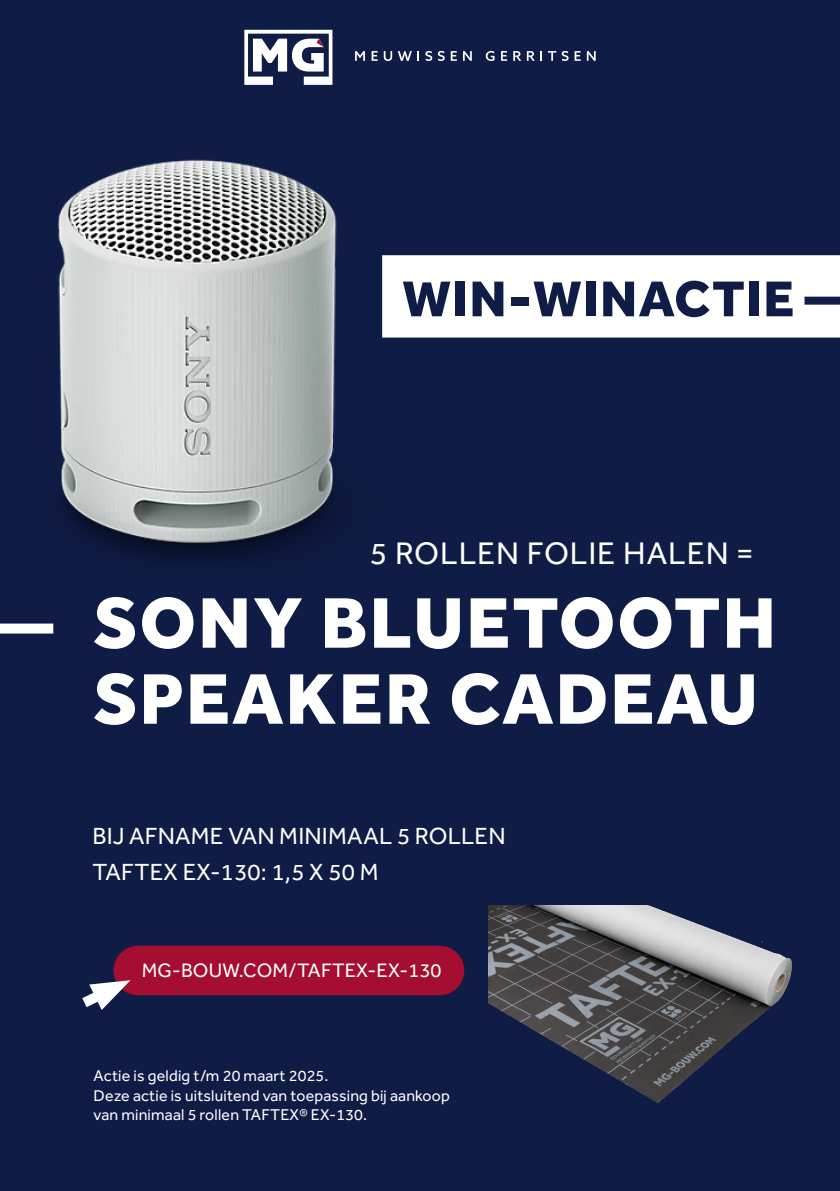
<style>
.page{position:relative;width:840px;height:1191px;background:#fff}
.page>*{position:absolute;margin:0;border:0;box-sizing:border-box;transform-origin:0 0}
.t1{font:800 74px/76px "Effra";letter-spacing:.03em;color:#fff}
.t2{font:800 52px "Effra";letter-spacing:.03em;color:#0f1c45}
.t3{font:32px "Effra";letter-spacing:.03em;color:#fff}
.t4{font:24px/36px "Effra";letter-spacing:.01em;color:#fff}
.t5{font:20px "Effra";letter-spacing:.01em;color:#fff}
.t6{font:16px/19.2px "Effra";letter-spacing:.01em;color:#fff}
</style>
<div class="page">
<div style="left:0;top:0;width:839px;height:1191px;background:#0f1c45"></div>
<svg style="left:491px;top:255px;width:348px;height:82px"></svg>
<div style="left:0;top:623px;width:53px;height:10px;background:#fff"></div>
<svg style="left:355px;top:51px;width:10px;height:6px"></svg>
<svg style="left:371px;top:51px;width:6px;height:6px"></svg>
<svg style="left:383px;top:51px;width:28px;height:6px"></svg>
<svg style="left:417px;top:51px;width:2px;height:6px"></svg>
<svg style="left:425px;top:51px;width:19px;height:6px"></svg>
<svg style="left:450px;top:51px;width:6px;height:6px"></svg>
<svg style="left:462px;top:51px;width:9px;height:6px"></svg>
<svg style="left:485px;top:51px;width:9px;height:10px"></svg>
<svg style="left:500px;top:51px;width:7px;height:10px"></svg>
<svg style="left:513px;top:51px;width:21px;height:10px"></svg>
<svg style="left:540px;top:51px;width:28px;height:10px"></svg>
<svg style="left:574px;top:51px;width:6px;height:10px"></svg>
<svg style="left:586px;top:51px;width:9px;height:10px"></svg>
<svg style="left:244px;top:30px;width:88px;height:27px"></svg>
<img style="left:488px;top:906px;width:327px;height:229px">
<div style="left:804px;top:297px;width:35px;height:8px;background:#0f1c45"></div>
<img style="left:0;top:57px;width:491px;height:531px">
<div style="left:114px;top:946px;width:349px;height:48px;background:#a50e30;border-radius:24px"></div>
<div style="left:113px;top:945px;width:351px;height:50px;border:2px solid #a50e30;border-radius:24px"></div>
<svg style="left:75px;top:976px;width:55px;height:37px"></svg>
<h2 class="t2" style="left:402px;top:268px;width:393px">WIN-WINACTIE</h2>
<h3 class="t3" style="left:370px;top:534px;width:385px">5 ROLLEN FOLIE HALEN =</h3>
<h1 class="t1" style="left:94px;top:584px;width:683px">SONY BLUETOOTH<br>SPEAKER CADEAU</h1>
<h3 class="t4" style="left:92px;top:821px;width:414px">BIJ AFNAME VAN MINIMAAL 5 ROLLEN<br>TAFTEX EX-130: 1,5 X 50 M</h3>
<p class="t5" style="left:142px;top:958px;width:301px">MG-BOUW.COM/TAFTEX-EX-130</p>
<p class="t6" style="left:94px;top:1068px;width:357px">Actie is geldig t/m 20 maart 2025.<br>Deze actie is uitsluitend van toepassing bij aankoop van minimaal 5 rollen TAFTEX® EX-130.</p>
</div>
